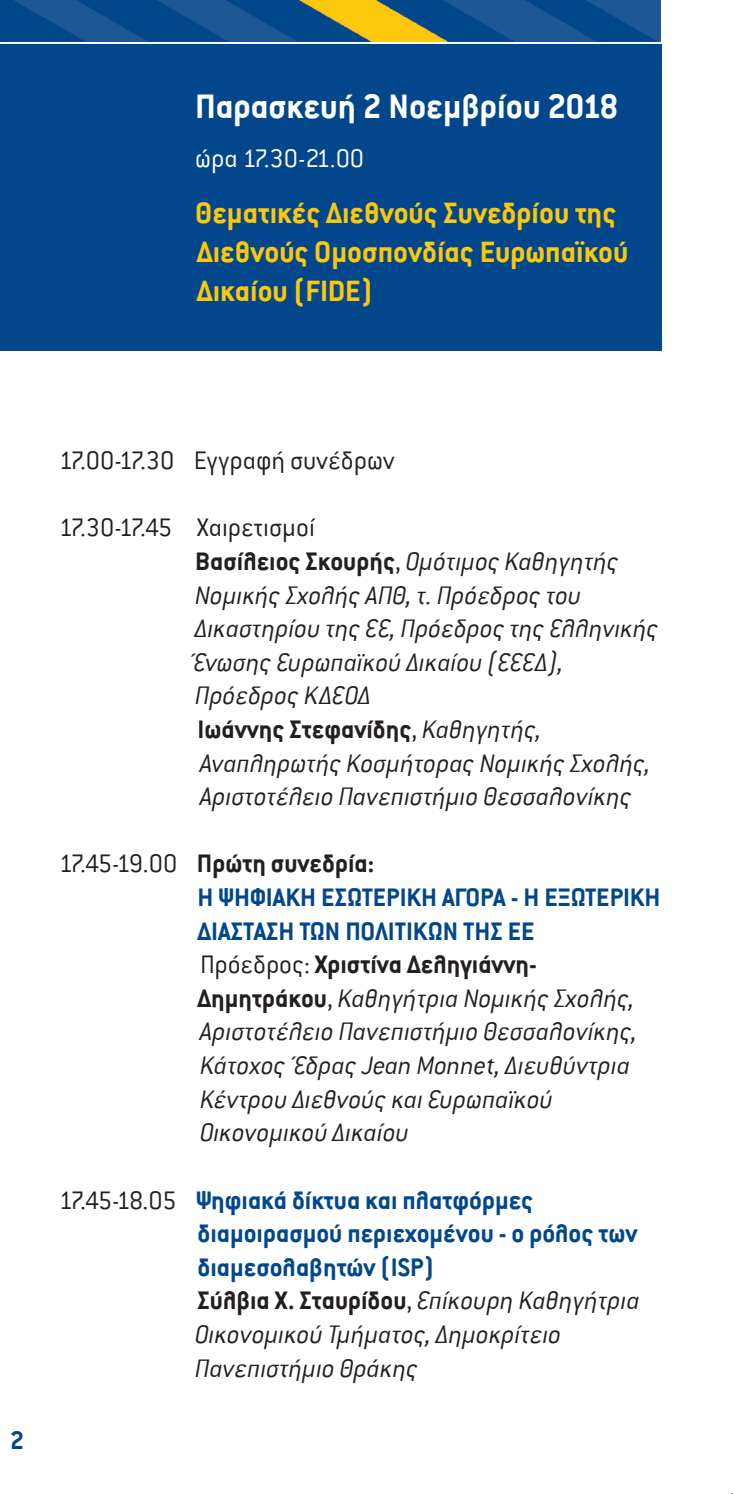
<style>
.page{position:relative;width:733px;height:1494px;background:#fff}
.page>*{position:absolute;margin:0;border:0;box-sizing:border-box;transform-origin:0 0}
.t1{font:700 37.5px "Conduit ITC Hel";color:#fff}
.t2{font:700 32.5px/39px "Conduit ITC Hel";color:#fdc80c}
.t3{font:italic 300 28px/33.5px "Conduit ITC Hel";color:#231f20}
.t4{font:700 28px/33.5px "Conduit ITC Hel";color:#02478b}
.t5{font:300 28px "Conduit ITC Hel";color:#231f20}
.t6{font:300 28px "Conduit ITC Hel";color:#fff}
.s1{font-style:normal}
.s2{font-weight:700;font-style:normal}
.s3{font-weight:700;font-style:normal;color:#02478b}
.s4{font-weight:300;color:#231f20}
.s5{color:#231f20}
.s6{font-weight:300;font-style:italic;color:#231f20}
</style>
<div class="page">
<div style="left:0;top:45px;width:661px;height:306px;background:#02478b"></div>
<img style="left:0;top:0;width:660px;height:41px">
<h1 class="t1" style="left:195px;top:86px;width:425px">Παρασκευή 2 Νοεμβρίου 2018</h1>
<p class="t6" style="left:195px;top:144px;width:171px">ώρα 17.30-21.00</p>
<p class="t2" style="left:195px;top:194px;width:435px">Θεματικές Διεθνούς Συνεδρίου της<br>Διεθνούς Ομοσπονδίας Ευρωπαϊκού<br>Δικαίου (FIDE)</p>
<p class="t4" style="left:10px;top:1423px;width:16px">2</p>
<p class="t5" style="left:59px;top:446px;width:337px">17.00-17.30 Εγγραφή συνέδρων</p>
<p class="t3" style="left:194px;top:512px;width:466px;text-indent:-135px"><span class="s1">17.30-17.45 Χαιρετισμοί<br></span><span class="s2">Βασίλειος Σκουρής</span><span class="s1">,</span> Ομότιμος Καθηγητής Νομικής Σχολής ΑΠΘ, τ. Πρόεδρος του Δικαστηρίου της ΕΕ, Πρόεδρος της Ελληνικής Ένωσης Ευρωπαϊκού Δικαίου (ΕΕΕΔ), Πρόεδρος ΚΔΕΟΔ<br><span class="s2">Ιωάννης Στεφανίδης</span><span class="s1">,</span> Καθηγητής, Αναπληρωτής Κοσμήτορας Νομικής Σχολής, Αριστοτέλειο Πανεπιστήμιο Θεσσαλονίκης</p>
<p class="t3" style="left:198px;top:848px;width:464px;text-indent:-139px"><span class="s1">17.45-19.00</span> <span class="s2">Πρώτη συνεδρία:<br></span><span class="s3">Η ΨΗΦΙΑΚΗ ΕΣΩΤΕΡΙΚΗ ΑΓΟΡΑ - Η ΕΞΩΤΕΡΙΚΗ ΔΙΑΣΤΑΣΗ ΤΩΝ ΠΟΛΙΤΙΚΩΝ ΤΗΣ ΕΕ<br></span><span class="s1">Πρόεδρος:</span> <span class="s2">Χριστίνα Δεληγιάννη-Δημητράκου</span><span class="s1">,</span> Καθηγήτρια Νομικής Σχολής, Αριστοτέλειο Πανεπιστήμιο Θεσσαλονίκης, Κάτοχος Έδρας Jean Monnet, Διευθύντρια Κέντρου Διεθνούς και Ευρωπαϊκού Οικονομικού Δικαίου</p>
<p class="t4" style="left:195px;top:1183px;width:446px;text-indent:-136px"><span class="s4">17.45-18.05</span> Ψηφιακά δίκτυα και πλατφόρμες διαμοιρασμού περιεχομένου - ο ρόλος των διαμεσολαβητών (ISP)<br><span class="s5">Σύλβια Χ. Σταυρίδου</span><span class="s4">,</span> <span class="s6">Επίκουρη Καθηγήτρια Οικονομικού Τμήματος, Δημοκρίτειο Πανεπιστήμιο Θράκης</span></p>
</div>
